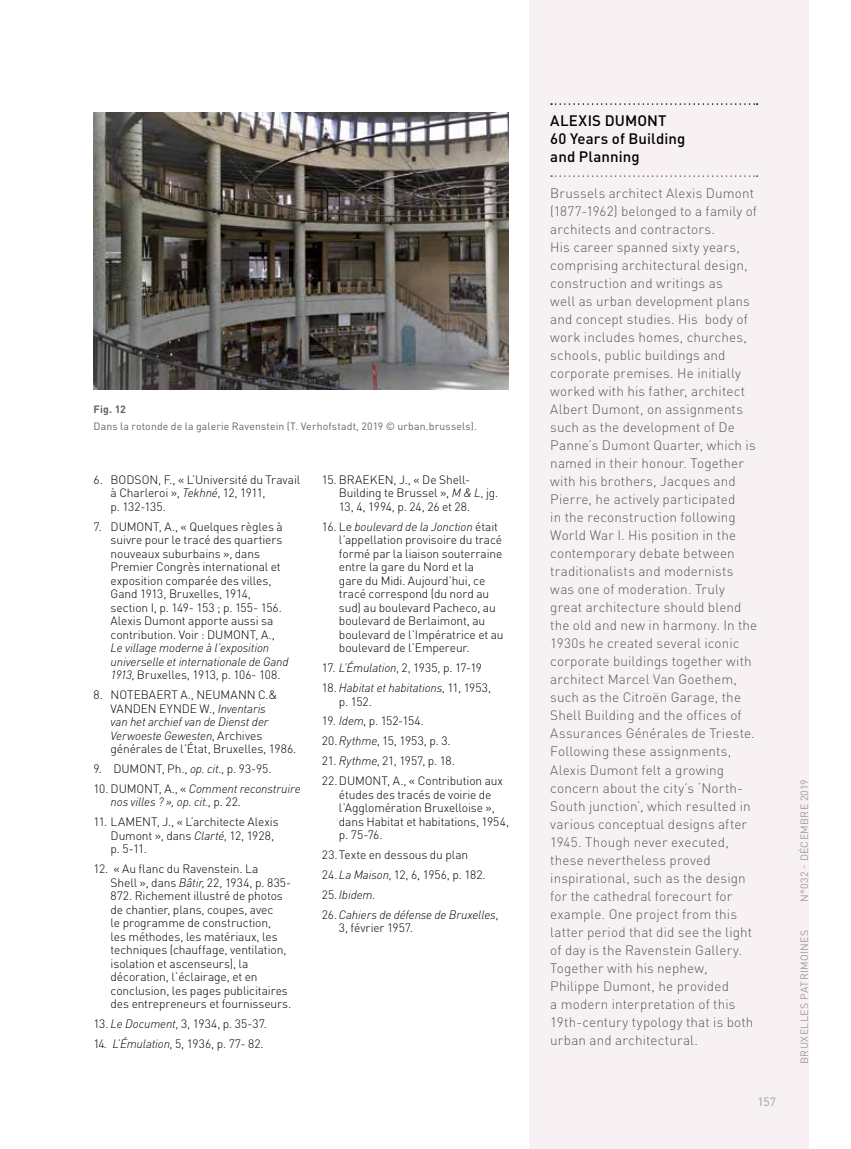
<style>
.page{position:relative;width:851px;height:1149px;background:#fff}
.page>*{position:absolute;margin:0;border:0;box-sizing:border-box;transform-origin:0 0}
.t1{font:500 15px/18px "DINOT";letter-spacing:.005em;color:#000}
.t2{font:300 13.5px/18px "DINOT";letter-spacing:.01em;color:#575756}
.t3{font:300 12px/13.5px "DINOT";letter-spacing:-.01em;color:#000}
.t4{font:italic 300 12px/13.5px "DINOT";letter-spacing:-.015em;color:#000}
.t5{font:300 12px/20px "DINOT";letter-spacing:-.03em;color:#000}
.t6{font:300 12px "DINOT";letter-spacing:.01em;color:#000}
.t7{font:300 12px "DINOT";letter-spacing:-.05em;color:#000}
.t8{font:12px "DINOT";color:#9d9d9c}
.t9{font:10.5px "DINOT";letter-spacing:.015em;color:#646363}
.t10{font:10.5px "DINOT";letter-spacing:.035em;color:#9d9d9c}
.t11{font:700 10.5px "DINOT";color:#646363}
.s1{font-style:italic}
.s2{font-style:normal}
</style>
<div class="page">
<div style="left:529px;top:0;width:279px;height:1148px;background:#f8f1f4"></div>
<svg style="left:551px;top:103px;width:206px;height:2px"></svg>
<svg style="left:551px;top:175px;width:206px;height:2px"></svg>
<img style="left:94px;top:113px;width:414px;height:276px">
<p class="t11" style="left:94px;top:402px;width:34px">Fig. 12</p>
<p class="t9" style="left:94px;top:419px;width:384px">Dans la rotonde de la galerie Ravenstein (T. Verhofstadt, 2019 © urban.brussels).</p>
<p class="t3" style="left:111px;top:472px;width:191px;text-indent:-17px">6. BODSON, F., « L’Université du Travail à Charleroi », <span class="s1">Tekhné</span>, 12, 1911,<br>p. 132-135.</p>
<p class="t3" style="left:111px;top:519px;width:173px;text-indent:-17px">7. DUMONT, A., « Quelques règles à suivre pour le tracé des quartiers nouveaux suburbains », dans<br>Premier Congrès international et exposition comparée des villes,<br>Gand 1913, Bruxelles, 1914, section I, p. 149- 153 ; p. 155- 156.<br>Alexis Dumont apporte aussi sa contribution. Voir : DUMONT, A.,</p>
<p class="t4" style="left:111px;top:640px;width:179px">Le village moderne à l’exposition universelle et internationale de Gand<br>1913<span class="s2">, Bruxelles, 1913, p. 106- 108.</span></p>
<p class="t3" style="left:111px;top:687px;width:187px;text-indent:-17px">8. NOTEBAERT A., NEUMANN C.&amp;<br>VANDEN EYNDE W., <span class="s1">Inventaris<br>van het archief van de Dienst der<br>Verwoeste Gewesten</span>, Archives générales de l’État, Bruxelles, 1986.</p>
<p class="t3" style="left:94px;top:761px;width:179px">9. DUMONT, Ph., <span class="s1">op. cit.</span>, p. 93-95.</p>
<p class="t4" style="left:111px;top:781px;width:191px;text-indent:-17px"><span class="s2">10. DUMONT, A., «</span> Comment reconstruire nos villes ? », op. cit.<span class="s2">, p. 22.</span></p>
<p class="t3" style="left:111px;top:814px;width:169px;text-indent:-17px">11. LAMENT, J., « L’architecte Alexis<br>Dumont », dans <span class="s1">Clarté</span>, 12, 1928, p. 5-11.</p>
<p class="t3" style="left:111px;top:861px;width:182px;text-indent:-17px">12. « Au flanc du Ravenstein. La<br>Shell », dans <span class="s1">Bâtir</span>, 22, 1934, p. 835- 872. Richement illustré de photos de chantier, plans, coupes, avec<br>le programme de construction,<br>les méthodes, les matériaux, les techniques (chauffage, ventilation, isolation et ascenseurs), la décoration, l’éclairage, et en conclusion, les pages publicitaires des entrepreneurs et fournisseurs.</p>
<p class="t3" style="left:94px;top:1016px;width:175px">13. <span class="s1">Le Document</span>, 3, 1934, p. 35-37.</p>
<p class="t6" style="left:94px;top:1036px;width:172px">14. <span class="s1">L’Émulation</span>, 5, 1936, p. 77- 82.</p>
<p class="t3" style="left:339px;top:472px;width:161px;text-indent:-17px">15. BRAEKEN, J., « De Shell-<br>Building te Brussel », <span class="s1">M &amp; L</span>, jg.<br>13, 4, 1994, p. 24, 26 et 28.</p>
<p class="t3" style="left:339px;top:519px;width:166px;text-indent:-17px">16. Le <span class="s1">boulevard de la Jonction</span> était l’appellation provisoire du tracé formé par la liaison souterraine entre la gare du Nord et la<br>gare du Midi. Aujourd’hui, ce tracé correspond (du nord au sud) au boulevard Pacheco, au boulevard de Berlaimont, au boulevard de l’Impératrice et au boulevard de l’Empereur.</p>
<p class="t7" style="left:322px;top:660px;width:162px">17. <span class="s1">L’Émulation</span>, 2, 1935, p. 17-19</p>
<p class="t4" style="left:339px;top:680px;width:154px;text-indent:-17px"><span class="s2">18.</span> Habitat et habitations<span class="s2">, 11, 1953, p. 152.</span></p>
<p class="t5" style="left:322px;top:710px;width:130px">19. <span class="s1">Idem</span>, p. 152-154.<br>20.<span class="s1">Rythme</span>, 15, 1953, p. 3.</p>
<p class="t3" style="left:322px;top:750px;width:183px;line-height:19.8px">21. <span class="s1">Rythme</span>, 21, 1957, p. 18.<br>22.DUMONT, A., « Contribution aux</p>
<p class="t3" style="left:339px;top:787px;width:172px">études des tracés de voirie de l’Agglomération Bruxelloise », dans Habitat et habitations, 1954, p. 75-76.</p>
<p class="t3" style="left:322px;top:844px;width:178px;line-height:20px">23.Texte en dessous du plan<br>24.<span class="s1">La Maison</span>, 12, 6, 1956, p. 182.<br>25.<span class="s1">Ibidem.<br></span>26.<span class="s1">Cahiers de défense de Bruxelles</span>,</p>
<p class="t3" style="left:339px;top:920px;width:76px">3, février 1957.</p>
<p class="t1" style="left:550px;top:111px;width:136px">ALEXIS DUMONT<br>60 Years of Building and Planning</p>
<p class="t2" style="left:550px;top:184px;width:208px">Brussels architect Alexis Dumont (1877-1962) belonged to a family of architects and contractors.<br>His career spanned sixty years, comprising architectural design, construction and writings as<br>well as urban development plans and concept studies. His body of work includes homes, churches, schools, public buildings and corporate premises. He initially worked with his father, architect<br>Albert Dumont, on assignments such as the development of De<br>Panne’s Dumont Quarter, which is named in their honour. Together with his brothers, Jacques and<br>Pierre, he actively participated<br>in the reconstruction following<br>World War I. His position in the contemporary debate between traditionalists and modernists was one of moderation. Truly great architecture should blend the old and new in harmony. In the<br>1930s he created several iconic corporate buildings together with architect Marcel Van Goethem, such as the Citroën Garage, the<br>Shell Building and the offices of<br>Assurances Générales de Trieste.<br>Following these assignments,<br>Alexis Dumont felt a growing concern about the city’s ‘North-<br>South junction’, which resulted in various conceptual designs after<br>1945. Though never executed, these nevertheless proved inspirational, such as the design for the cathedral forecourt for example. One project from this latter period that did see the light of day is the Ravenstein Gallery.<br>Together with his nephew,<br>Philippe Dumont, he provided<br>a modern interpretation of this<br>19th-century typology that is both urban and architectural.</p>
<p class="t8" style="left:757px;top:1094px;width:20px">157</p>
<p class="t10" style="left:797px;top:901px;width:124px;rotate:-90deg">N°032 - DÉCEMBRE 2019</p>
<p class="t10" style="left:797px;top:1063px;width:136px;rotate:-90deg">BRUXELLES PATRIMOINES</p>
</div>
